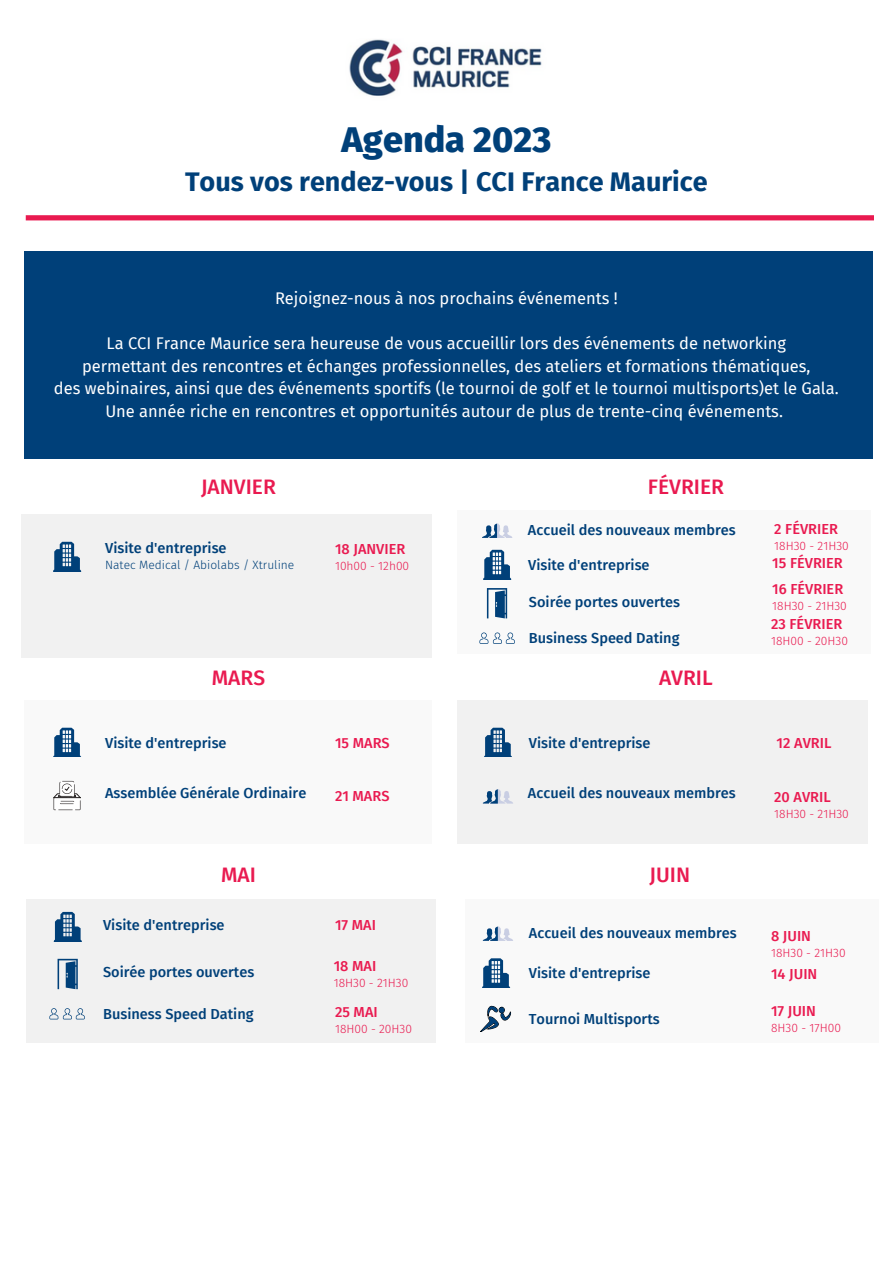
<style>
.page{position:relative;width:893px;height:1264px;background:#fff}
.page>*{position:absolute;margin:0;border:0;box-sizing:border-box;transform-origin:0 0}
.t1{font:800 36px "Fira Sans";color:#004079}
.t2{font:700 27px "Fira Sans";color:#004079}
.t3{font:500 21px "Fira Sans";color:#e91a50}
.t4{font:16.5px/22.5px "Fira Sans";color:#fff;text-align:center}
.t5{font:500 14.55px "Fira Sans";color:#004079}
.t6{font:500 14.55px "Fira Sans";color:#e91a50}
.t7{font:300 12px "Fira Sans";color:#e91a50}
.t8{font:300 12px "Fira Sans";color:#004079}
</style>
<div class="page">
<div style="left:24px;top:251px;width:848px;height:207px;background:#004079"></div>
<div style="left:22px;top:514px;width:409px;height:143px;background:#f1f1f1"></div>
<svg style="left:53px;top:542px;width:28px;height:29px"></svg>
<svg style="left:26px;top:215px;width:848px;height:5px;background:#e92357"></svg>
<div style="left:457px;top:510px;width:414px;height:143px;background:#f9f9f9"></div>
<div style="left:457px;top:700px;width:410px;height:143px;background:#f1f1f1"></div>
<div style="left:465px;top:898px;width:414px;height:144px;background:#f9f9f9"></div>
<div style="left:24px;top:700px;width:407px;height:143px;background:#f9f9f9"></div>
<svg style="left:53px;top:781px;width:28px;height:29px"></svg>
<svg style="left:482px;top:523px;width:30px;height:15px"></svg>
<div style="left:26px;top:898px;width:409px;height:144px;background:#f1f1f1"></div>
<img style="left:349px;top:39px;width:193px;height:57px">
<svg style="left:53px;top:727px;width:28px;height:30px"></svg>
<svg style="left:484px;top:727px;width:28px;height:30px"></svg>
<svg style="left:483px;top:926px;width:30px;height:14px"></svg>
<svg style="left:54px;top:911px;width:28px;height:30px"></svg>
<svg style="left:487px;top:588px;width:20px;height:30px"></svg>
<svg style="left:479px;top:632px;width:36px;height:11px"></svg>
<svg style="left:483px;top:789px;width:30px;height:14px"></svg>
<svg style="left:58px;top:958px;width:20px;height:31px"></svg>
<svg style="left:49px;top:1008px;width:36px;height:11px"></svg>
<svg style="left:482px;top:958px;width:28px;height:29px"></svg>
<svg style="left:480px;top:1006px;width:30px;height:25px"></svg>
<svg style="left:483px;top:550px;width:28px;height:29px"></svg>
<h1 class="t1" style="left:341px;top:118px;width:211px">Agenda 2023</h1>
<h2 class="t2" style="left:185px;top:166px;width:524px">Tous vos rendez-vous | CCI France Maurice</h2>
<p class="t4" style="left:275px;top:287px;width:344px">Rejoignez-nous à nos prochains événements !</p>
<p class="t4" style="left:54px;top:332px;width:786px">La CCI France Maurice sera heureuse de vous accueillir lors des événements de networking<br>permettant des rencontres et échanges professionnelles, des ateliers et formations thématiques,<br>des webinaires, ainsi que des événements sportifs (le tournoi de golf et le tournoi multisports)et le Gala.<br>Une année riche en rencontres et opportunités autour de plus de trente-cinq événements.</p>
<p class="t3" style="left:201px;top:474px;width:76px">JANVIER</p>
<p class="t3" style="left:647px;top:474px;width:78px">FÉVRIER</p>
<p class="t5" style="left:105px;top:539px;width:123px">Visite d'entreprise</p>
<p class="t8" style="left:105px;top:558px;width:191px">Natec Medical / Abiolabs / Xtruline</p>
<p class="t6" style="left:335px;top:540px;width:72px">18 JANVIER</p>
<p class="t7" style="left:335px;top:558px;width:76px">10h00 - 12h00</p>
<p class="t5" style="left:528px;top:522px;width:209px">Accueil des nouveaux membres</p>
<p class="t6" style="left:774px;top:520px;width:65px">2 FÉVRIER</p>
<p class="t7" style="left:774px;top:539px;width:76px">18H30 - 21H30</p>
<p class="t5" style="left:528px;top:556px;width:123px">Visite d'entreprise</p>
<p class="t6" style="left:772px;top:554px;width:72px">15 FÉVRIER</p>
<p class="t5" style="left:529px;top:593px;width:153px">Soirée portes ouvertes</p>
<p class="t5" style="left:529px;top:629px;width:152px">Business Speed Dating</p>
<p class="t6" style="left:772px;top:580px;width:72px">16 FÉVRIER</p>
<p class="t7" style="left:772px;top:599px;width:76px">18H30 - 21H30</p>
<p class="t6" style="left:771px;top:615px;width:73px">23 FÉVRIER</p>
<p class="t7" style="left:771px;top:634px;width:78px">18H00 - 20H30</p>
<p class="t3" style="left:212px;top:665px;width:55px">MARS</p>
<p class="t3" style="left:659px;top:665px;width:55px">AVRIL</p>
<p class="t5" style="left:105px;top:734px;width:123px">Visite d'entreprise</p>
<p class="t5" style="left:529px;top:734px;width:123px">Visite d'entreprise</p>
<p class="t6" style="left:776px;top:734px;width:56px">12 AVRIL</p>
<p class="t6" style="left:335px;top:734px;width:56px">15 MARS</p>
<p class="t5" style="left:105px;top:784px;width:203px">Assemblée Générale Ordinaire</p>
<p class="t6" style="left:335px;top:787px;width:56px">21 MARS</p>
<p class="t5" style="left:528px;top:784px;width:209px">Accueil des nouveaux membres</p>
<p class="t6" style="left:774px;top:788px;width:58px">20 AVRIL</p>
<p class="t7" style="left:774px;top:806px;width:76px">18H30 - 21H30</p>
<p class="t3" style="left:221px;top:862px;width:36px">MAI</p>
<p class="t3" style="left:649px;top:862px;width:42px">JUIN</p>
<p class="t5" style="left:103px;top:916px;width:123px">Visite d'entreprise</p>
<p class="t5" style="left:103px;top:963px;width:153px">Soirée portes ouvertes</p>
<p class="t5" style="left:103px;top:1004px;width:152px">Business Speed Dating</p>
<p class="t6" style="left:335px;top:916px;width:42px">17 MAI</p>
<p class="t6" style="left:334px;top:957px;width:44px">18 MAI</p>
<p class="t7" style="left:334px;top:975px;width:76px">18H30 - 21H30</p>
<p class="t6" style="left:335px;top:1003px;width:44px">25 MAI</p>
<p class="t7" style="left:335px;top:1022px;width:78px">18H00 - 20H30</p>
<p class="t5" style="left:529px;top:924px;width:209px">Accueil des nouveaux membres</p>
<p class="t5" style="left:529px;top:964px;width:123px">Visite d'entreprise</p>
<p class="t5" style="left:529px;top:1010px;width:132px">Tournoi Multisports</p>
<p class="t6" style="left:771px;top:926px;width:41px">8 JUIN</p>
<p class="t7" style="left:771px;top:945px;width:76px">18H30 - 21H30</p>
<p class="t6" style="left:771px;top:965px;width:48px">14 JUIN</p>
<p class="t6" style="left:771px;top:1002px;width:46px">17 JUIN</p>
<p class="t7" style="left:771px;top:1020px;width:71px">8H30 - 17H00</p>
</div>
